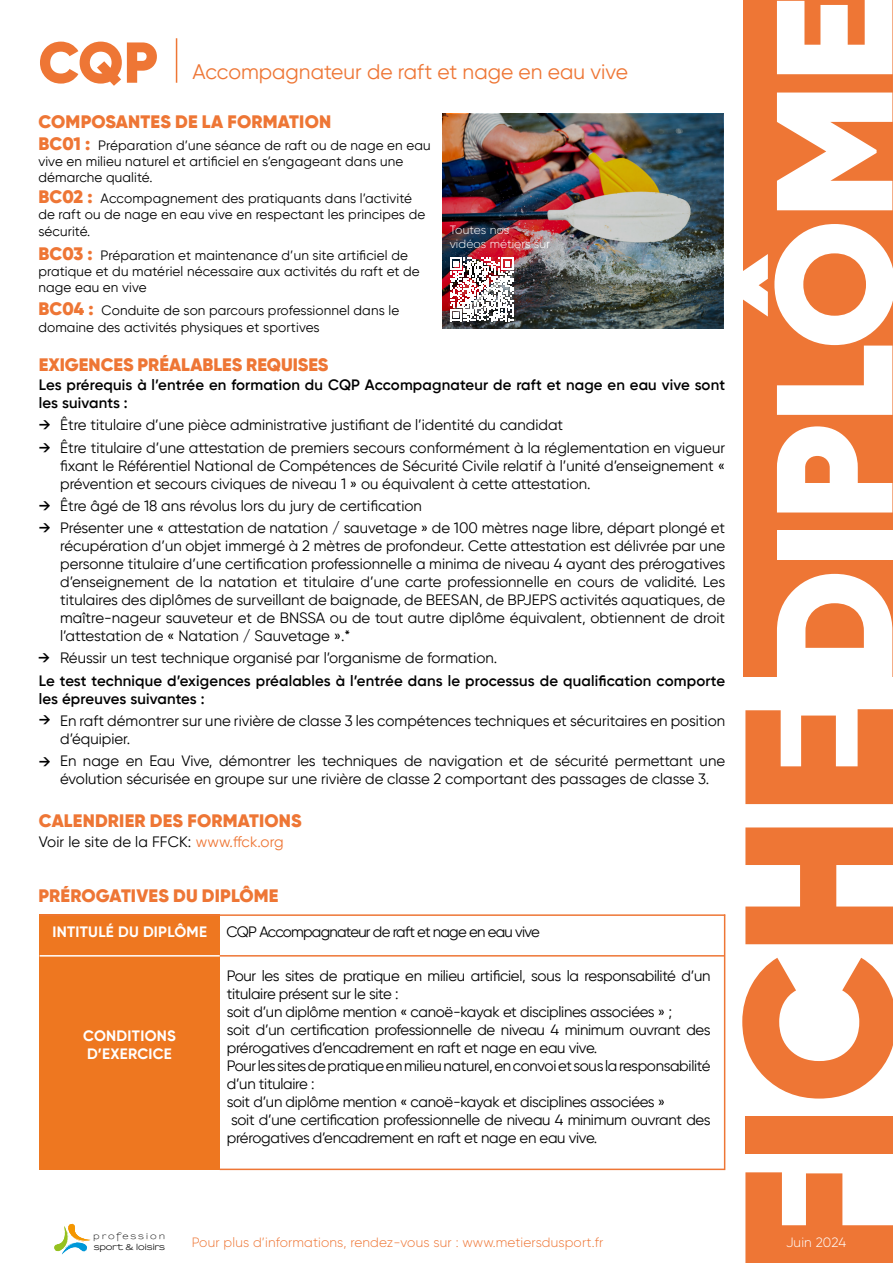
<style>
.page{position:relative;width:893px;height:1263px;background:#fff}
.page>*{position:absolute;margin:0;border:0;box-sizing:border-box;transform-origin:0 0}
.t1{font:900 57.45px "Gilroy";color:#ee7635}
.t2{font:21px "Gilroy";color:#ee7635}
.t3{font:900 18px "Gilroy";letter-spacing:.01em;color:#ee7635}
.t4{font:15px/18px "Gilroy";letter-spacing:-.015em;color:#000}
.t5{font:600 15px/18px "Gilroy";letter-spacing:.01em;color:#000}
.t6{font:15px "Gilroy";letter-spacing:-.05em;color:#000}
.t7{font:700 15px/18px "Gilroy";letter-spacing:.02em;color:#fff}
.t8{font:15px "Gilroy";letter-spacing:.01em;color:#000}
.t9{font:13.5px/16.2px "Gilroy";letter-spacing:.01em;color:#000}
.t10{font:300 13.5px "Gilroy";letter-spacing:.01em;color:#ee7635}
.t11{font:300 13.5px "Gilroy";letter-spacing:.005em;color:#fff}
.t12{font:300 12px/14.4px "Gilroy";letter-spacing:.01em;color:#fff}
.t13{font:700 8.1px "Sansumi";letter-spacing:-.015em;color:#000;scale:1.11 1}
.t14{font:600 8.1px "Sansumi";letter-spacing:.215em;color:#000;scale:1.11 1}
.s1{font-weight:900;font-size:18px;color:#ee7635}
.s2{font-family:"Arial Narrow";font-weight:400}
.s3{color:#ee7635}
</style>
<div class="page">
<div style="left:743px;top:1px;width:149px;height:676px;background:#ee7635"></div>
<svg style="left:745px;top:1172px;width:148px;height:91px"></svg>
<div style="left:745px;top:1116px;width:148px;height:38px;background:#ee7635"></div>
<svg style="left:742px;top:958px;width:151px;height:140px"></svg>
<svg style="left:745px;top:827px;width:148px;height:117px"></svg>
<svg style="left:745px;top:709px;width:148px;height:95px"></svg>
<svg style="left:777px;top:574px;width:115px;height:103px"></svg>
<div style="left:777px;top:531px;width:115px;height:29px;background:#fff"></div>
<svg style="left:777px;top:426px;width:115px;height:86px"></svg>
<svg style="left:743px;top:224px;width:150px;height:191px"></svg>
<svg style="left:777px;top:93px;width:115px;height:117px"></svg>
<svg style="left:777px;top:0;width:115px;height:74px"></svg>
<svg style="left:54px;top:1224px;width:37px;height:30px"></svg>
<hr style="left:176px;top:38px;width:1px;height:45px;background:#ee7635">
<div style="left:39px;top:914px;width:181px;height:256px;background:#ee7720"></div>
<hr style="left:40px;top:914px;width:685px;height:2px;background:#ee7635">
<hr style="left:40px;top:955px;width:180px;height:1px;background:#fff">
<hr style="left:220px;top:955px;width:505px;height:1px;background:#ee7635">
<hr style="left:220px;top:1168px;width:504px;height:2px;background:#ee7635">
<hr style="left:724px;top:914px;width:1px;height:256px;background:#ee7635">
<img style="left:442px;top:114px;width:281px;height:214px">
<img style="left:450px;top:258px;width:63px;height:63px">
<h1 class="t1" style="left:38px;top:26px;width:121px">CQP</h1>
<h2 class="t2" style="left:192px;top:59px;width:437px">Accompagnateur de raft et nage en eau vive</h2>
<p class="t3" style="left:39px;top:110px;width:294px">COMPOSANTES DE LA FORMATION</p>
<p class="t9" style="left:38px;top:137px;width:394px"><span class="s1">BC01 :</span> Préparation d’une séance de raft ou de nage en eau vive en milieu naturel et artificiel en s’engageant dans une démarche qualité.</p>
<p class="t9" style="left:38px;top:190px;width:388px"><span class="s1">BC02 :</span> Accompagnement des pratiquants dans l’activité de raft ou de nage en eau vive en respectant les principes de sécurité.</p>
<p class="t9" style="left:38px;top:247px;width:383px"><span class="s1">BC03 :</span> Préparation et maintenance d’un site artificiel de pratique et du matériel nécessaire aux activités du raft et de nage eau en vive</p>
<p class="t9" style="left:38px;top:302px;width:362px"><span class="s1">BC04 :</span> Conduite de son parcours professionnel dans le domaine des activités physiques et sportives</p>
<p class="t12" style="left:450px;top:222px;width:102px">Toutes nos<br>vidéos métiers su<span class="s2">r</span></p>
<p class="t3" style="left:39px;top:353px;width:291px">EXIGENCES PRÉALABLES REQUISES</p>
<p class="t5" style="left:39px;top:376px;width:688px">Les prérequis à l’entrée en formation du CQP Accompagnateur de raft et nage en eau vive sont les suivants :</p>
<p class="t4" style="left:60px;top:414px;width:666px;line-height:22.2px">Être titulaire d’une pièce administrative justifiant de l’identité du candidat<br>Être titulaire d’une attestation de premiers secours conformément à la réglementation en vigueur</p>
<p class="t4" style="left:60px;top:456px;width:666px">fixant le Référentiel National de Compétences de Sécurité Civile relatif à l’unité d’enseignement « prévention et secours civiques de niveau 1 » ou équivalent à cette attestation.</p>
<p class="t4" style="left:60px;top:494px;width:666px;line-height:22.2px">Être âgé de 18 ans révolus lors du jury de certification<br>Présenter une « attestation de natation / sauvetage » de 100 mètres nage libre, départ plongé et</p>
<p class="t4" style="left:60px;top:537px;width:666px;text-align:justify">récupération d’un objet immergé à 2 mètres de profondeur. Cette attestation est délivrée par une personne titulaire d’une certification professionnelle a minima de niveau 4 ayant des prérogatives d’enseignement de la natation et titulaire d’une carte professionnelle en cours de validité. Les titulaires des diplômes de surveillant de baignade, de BEESAN, de BPJEPS activités aquatiques, de maître-nageur sauveteur et de BNSSA ou de tout autre diplôme équivalent, obtiennent de droit l’attestation de « Natation / Sauvetage ».*</p>
<p class="t4" style="left:60px;top:649px;width:439px">Réussir un test technique organisé par l’organisme de formation.</p>
<p class="t5" style="left:39px;top:671px;width:688px">Le test technique d’exigences préalables à l’entrée dans le processus de qualification comporte les épreuves suivantes :</p>
<p class="t4" style="left:60px;top:711px;width:666px">En raft démontrer sur une rivière de classe 3 les compétences techniques et sécuritaires en position d’équipier.</p>
<p class="t4" style="left:60px;top:752px;width:666px">En nage en Eau Vive, démontrer les techniques de navigation et de sécurité permettant une évolution sécurisée en groupe sur une rivière de classe 2 comportant des passages de classe 3.</p>
<p class="t5" style="left:39px;top:413px;width:14px;line-height:22.5px">→ →</p>
<p class="t5" style="left:39px;top:495px;width:14px;line-height:21.6px">→ →</p>
<p class="t5" style="left:38px;top:649px;width:14px">→</p>
<p class="t5" style="left:39px;top:711px;width:14px">→</p>
<p class="t5" style="left:39px;top:752px;width:14px">→</p>
<p class="t3" style="left:39px;top:809px;width:264px">CALENDRIER DES FORMATIONS</p>
<p class="t8" style="left:39px;top:832px;width:247px">Voir le site de la FFCK: <span class="s3">www.ffck.org</span></p>
<p class="t3" style="left:38px;top:884px;width:242px">PRÉROGATIVES DU DIPLÔME</p>
<p class="t7" style="left:52px;top:923px;width:156px">INTITULÉ DU DIPLÔME</p>
<p class="t6" style="left:226px;top:923px;width:315px">CQP Accompagnateur de raft et nage en eau vive</p>
<p class="t7" style="left:83px;top:1026px;width:94px">CONDITIONS<br>D’EXERCICE</p>
<p class="t4" style="left:227px;top:966px;width:485px">Pour les sites de pratique en milieu artificiel, sous la responsabilité d’un titulaire présent sur le site :<br>soit d’un diplôme mention « canoë-kayak et disciplines associées » ;<br>soit d’un certification professionnelle de niveau 4 minimum ouvrant des prérogatives d’encadrement en raft et nage en eau vive.<br>Pour les sites de pratique en milieu naturel, en convoi et sous la responsabilité d’un titulaire :<br>soit d’un diplôme mention « canoë-kayak et disciplines associées »<br>soit d’une certification professionnelle de niveau 4 minimum ouvrant des prérogatives d’encadrement en raft et nage en eau vive.</p>
<p class="t14" style="left:93px;top:1232px;width:66px">profession</p>
<p class="t13" style="left:94px;top:1242px;width:66px">sport &amp; loisirs</p>
<p class="t10" style="left:192px;top:1234px;width:413px">Pour plus d’informations, rendez-vous sur : www.metiersdusport.fr</p>
<p class="t11" style="left:786px;top:1234px;width:62px">Juin 2024</p>
</div>
